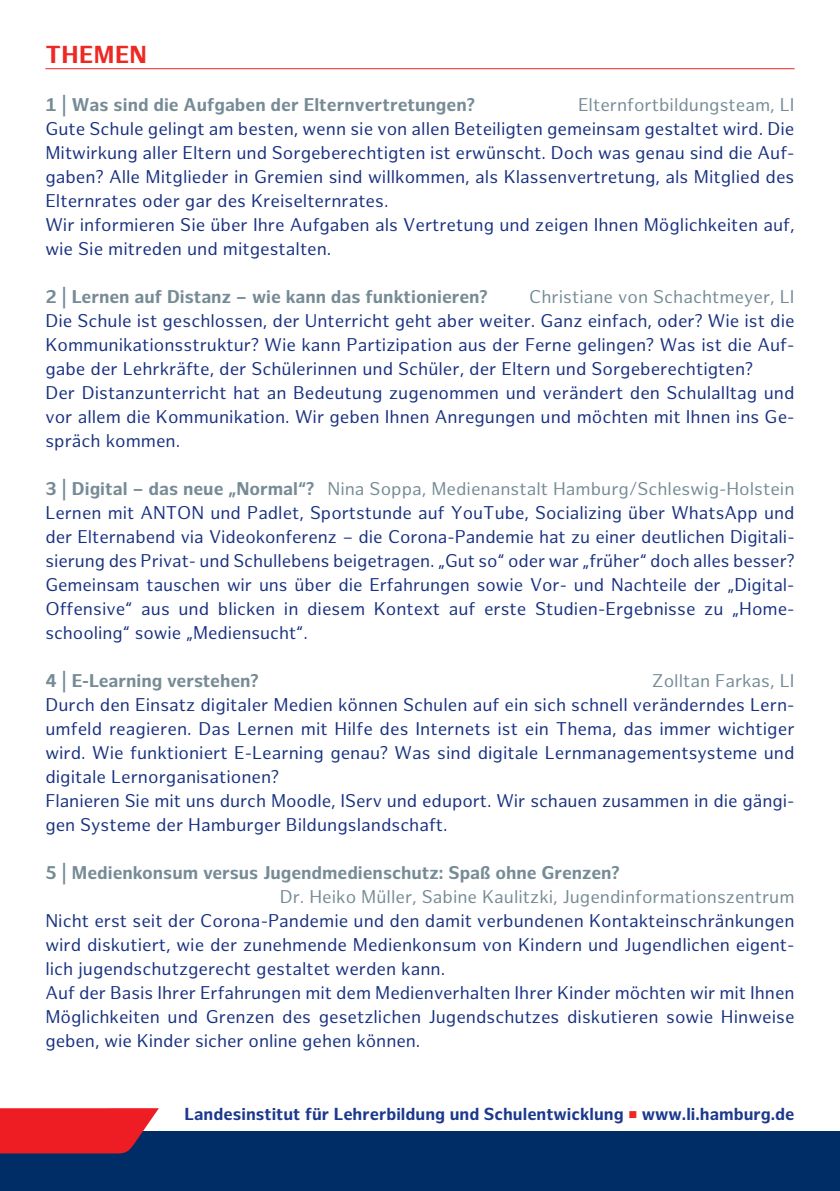
<style>
.page{position:relative;width:840px;height:1191px;background:#fff}
.page>*{position:absolute;margin:0;border:0;box-sizing:border-box;transform-origin:0 0}
.t1{font:700 24px "Hamburg Sans";color:#ee2823}
.t2{font:18px/24px "Hamburg Sans";color:#183181}
.t3{font:700 18px "Hamburg Sans";color:#768b95}
.t4{font:18px "Hamburg Sans";color:#768b95}
.t5{font:700 17px "Hamburg Sans";color:#1b388c}
.s1{font-weight:700;color:#768b95}
.s2{color:#768b95}
.s3{color:#ee2823}
</style>
<div class="page">
<hr style="left:45px;top:68px;width:749px;height:1px;background:#ee2823">
<div style="left:0;top:1131px;width:839px;height:60px;background:#002d66"></div>
<svg style="left:0;top:1108px;width:159px;height:45px"></svg>
<h1 class="t1" style="left:45px;top:40px;width:18px">Theme</h1>
<h1 class="t1" style="left:129px;top:40px;width:19px">n</h1>
<p class="t3" style="left:45px;top:94px;width:431px">1 | Was sind die Aufgaben der Elternvertretungen?</p>
<p class="t4" style="left:577px;top:94px;width:218px">Elternfortbildungsteam, LI</p>
<p class="t2" style="left:45px;top:117px;width:750px">Gute Schule gelingt am besten, wenn sie von allen Beteiligten gemeinsam gestaltet wird. Die Mitwirkung aller Eltern und Sorgeberechtigten ist erwünscht. Doch was genau sind die Auf&shy;gaben? Alle Mitglieder in Gremien sind willkommen, als Klassenvertretung, als Mitglied des Elternrates oder gar des Kreiselternrates.<br>Wir informieren Sie über Ihre Aufgaben als Vertretung und zeigen Ihnen Möglichkeiten auf, wie Sie mitreden und mitgestalten.</p>
<p class="t3" style="left:45px;top:286px;width:443px">2 | Lernen auf Distanz – wie kann das funktionieren?</p>
<p class="t4" style="left:529px;top:286px;width:267px">Christiane von Schachtmeyer, LI</p>
<p class="t2" style="left:45px;top:309px;width:750px">Die Schule ist geschlossen, der Unterricht geht aber weiter. Ganz einfach, oder? Wie ist die Kommunikationsstruktur? Wie kann Partizipation aus der Ferne gelingen? Was ist die Auf&shy;gabe der Lehrkräfte, der Schülerinnen und Schüler, der Eltern und Sorgeberechtigten?<br>Der Distanzunterricht hat an Bedeutung zugenommen und verändert den Schulalltag und vor allem die Kommunikation. Wir geben Ihnen Anregungen und möchten mit Ihnen ins Ge&shy;spräch kommen.</p>
<p class="t2" style="left:45px;top:477px;width:750px"><span class="s1">3 | Digital – das neue „Normal“?</span> <span class="s2">Nina Soppa, Medienanstalt Hamburg/Schleswig-Holstein </span>Lernen mit ANTON und Padlet, Sportstunde auf YouTube, Socializing über WhatsApp und der Elternabend via Videokonferenz – die Corona-Pandemie hat zu einer deutlichen Digitali&shy;sierung des Privat- und Schullebens beigetragen. „Gut so“ oder war „früher“ doch alles besser?<br>Gemeinsam tauschen wir uns über die Erfahrungen sowie Vor- und Nachteile der „Digital-Offensive“ aus und blicken in diesem Kontext auf erste Studien-Ergebnisse zu „Home&shy;schooling“ sowie „Mediensucht“.</p>
<p class="t3" style="left:45px;top:670px;width:215px">4 | E-Learning verstehen?</p>
<p class="t4" style="left:652px;top:670px;width:144px">Zolltan Farkas, LI</p>
<p class="t2" style="left:45px;top:693px;width:750px">Durch den Einsatz digitaler Medien können Schulen auf ein sich schnell veränderndes Lern&shy;umfeld reagieren. Das Lernen mit Hilfe des Internets ist ein Thema, das immer wichtiger wird. Wie funktioniert E-Learning genau? Was sind digitale Lernmanagementsysteme und digitale Lernorganisationen?<br>Flanieren Sie mit uns durch Moodle, IServ und eduport. Wir schauen zusammen in die gängi&shy;gen Systeme der Hamburger Bildungslandschaft.</p>
<p class="t3" style="left:45px;top:862px;width:575px">5 | Medienkonsum versus Jugendmedienschutz: Spaß ohne Grenzen?</p>
<p class="t4" style="left:279px;top:886px;width:516px">Dr. Heiko Müller, Sabine Kaulitzki, Jugendinformationszentrum</p>
<p class="t2" style="left:45px;top:909px;width:750px">Nicht erst seit der Corona-Pandemie und den damit verbundenen Kontakteinschränkungen wird diskutiert, wie der zunehmende Medienkonsum von Kindern und Jugendlichen eigent&shy;lich jugendschutzgerecht gestaltet werden kann.<br>Auf der Basis Ihrer Erfahrungen mit dem Medienverhalten Ihrer Kinder möchten wir mit Ihnen Möglichkeiten und Grenzen des gesetzlichen Jugendschutzes diskutieren sowie Hinweise geben, wie Kinder sicher online gehen können.</p>
<p class="t5" style="left:184px;top:1104px;width:611px">Landesinstitut für Lehrerbildung und Schulentwicklung <span class="s3">■</span> www.li.hamburg.de</p>
</div>
